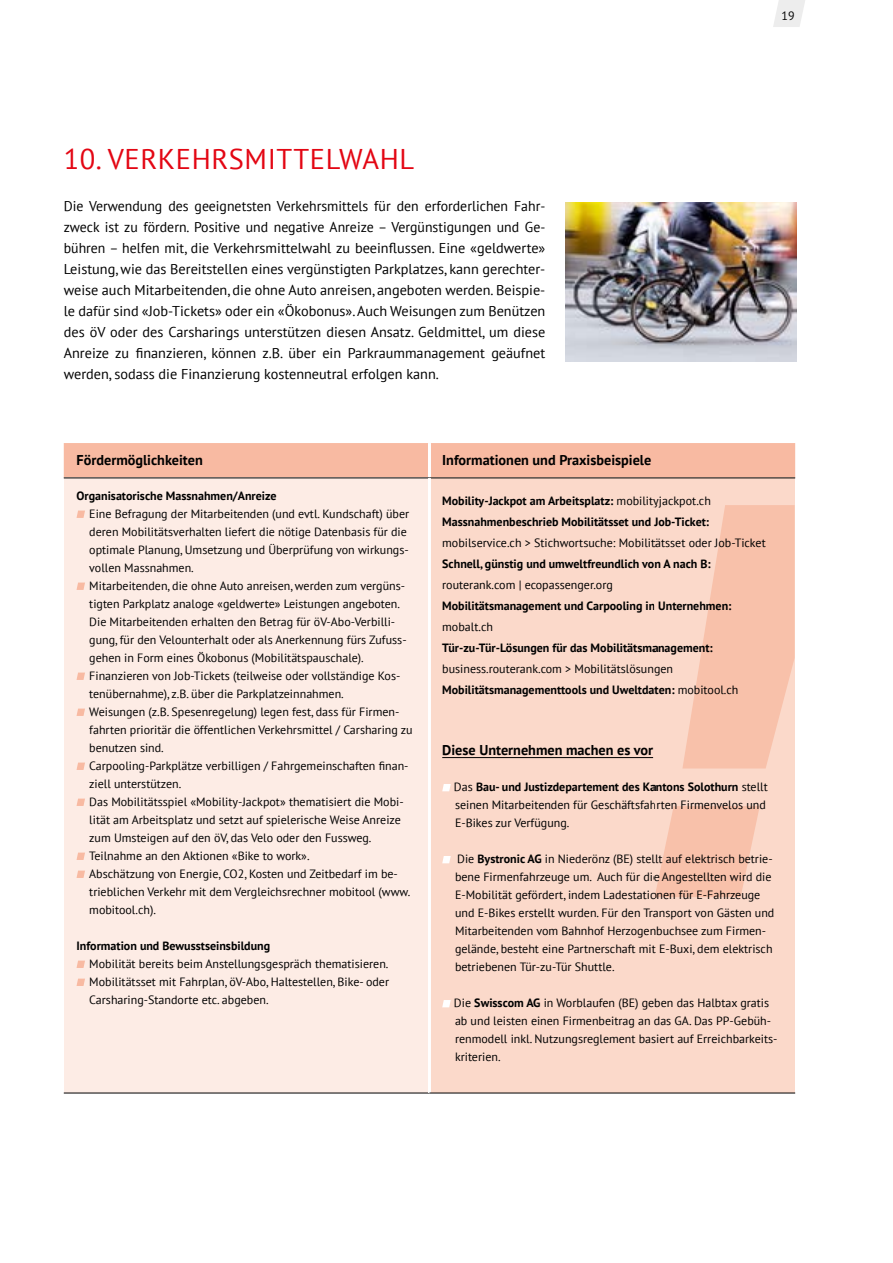
<style>
.page{position:relative;width:893px;height:1263px;background:#fff}
.page>*{position:absolute;margin:0;border:0;box-sizing:border-box;transform-origin:0 0}
.t1{font:28.5px "PT Sans";letter-spacing:.02em;color:#e30613}
.t2{font:14.25px/21px "PT Sans";color:#000;text-align:justify}
.t3{font:700 14.25px "PT Sans";color:#000}
.t4{font:12px/18px "PT Sans";color:#000}
.t5{font:700 12px/21px "PT Sans";color:#000}
.s1{font-weight:400}
.s2{font-weight:700}
</style>
<div class="page">
<svg style="left:773px;top:0;width:32px;height:27px"></svg>
<div style="left:64px;top:443px;width:731px;height:35px;background:#f8baa2"></div>
<div style="left:64px;top:478px;width:365px;height:615px;background:#fdece5"></div>
<div style="left:429px;top:478px;width:366px;height:615px;background:#fbd9ca"></div>
<hr style="left:428px;top:443px;width:3px;height:35px;background:#fff">
<hr style="left:64px;top:478px;width:365px;height:1px;background:#000">
<hr style="left:64px;top:1093px;width:365px;height:1px;background:#000">
<hr style="left:429px;top:478px;width:366px;height:1px;background:#000">
<hr style="left:428px;top:478px;width:3px;height:615px;background:#fff">
<hr style="left:429px;top:1093px;width:366px;height:1px;background:#000">
<svg style="left:77px;top:510px;width:8px;height:8px"></svg>
<svg style="left:77px;top:582px;width:8px;height:8px"></svg>
<svg style="left:77px;top:672px;width:8px;height:8px"></svg>
<svg style="left:77px;top:708px;width:8px;height:8px"></svg>
<svg style="left:77px;top:762px;width:8px;height:8px"></svg>
<svg style="left:77px;top:798px;width:8px;height:8px"></svg>
<svg style="left:77px;top:852px;width:8px;height:8px"></svg>
<svg style="left:77px;top:870px;width:8px;height:8px"></svg>
<svg style="left:77px;top:960px;width:8px;height:8px"></svg>
<svg style="left:77px;top:978px;width:8px;height:8px"></svg>
<hr style="left:442px;top:757px;width:211px;height:1px;background:#000">
<svg style="left:442px;top:784px;width:9px;height:7px"></svg>
<svg style="left:442px;top:856px;width:9px;height:7px"></svg>
<svg style="left:442px;top:1000px;width:9px;height:7px"></svg>
<svg style="left:655px;top:505px;width:140px;height:392px;fill:#f8c1aa"></svg>
<img style="left:565px;top:202px;width:232px;height:159px">
<h1 class="t1" style="left:64px;top:141px;width:352px">10. VERKEHRSMITTELWAHL</h1>
<p class="t2" style="left:64px;top:195px;width:483px">Die Verwendung des geeignetsten Verkehrsmittels für den erforderlichen Fahr&shy;zweck ist zu fördern. Positive und negative Anreize – Vergünstigungen und Ge&shy;bühren – helfen mit, die Verkehrsmittelwahl zu beeinflussen. Eine «geldwerte» Leistung, wie das Bereitstellen eines vergünstigten Parkplatzes, kann gerechter&shy;weise auch Mitarbeitenden, die ohne Auto anreisen, angeboten werden. Beispie&shy;le dafür sind «Job-Tickets» oder ein «Ökobonus». Auch Weisungen zum Benützen des öV oder des Carsharings unterstützen diesen Ansatz. Geldmittel, um diese Anreize zu finanzieren, können z.B. über ein Parkraummanagement geäufnet werden, sodass die Finanzierung kostenneutral erfolgen kann.</p>
<p class="t4" style="left:782px;top:7px;width:15px">19</p>
<p class="t3" style="left:77px;top:451px;width:128px">Fördermöglichkeiten</p>
<p class="t3" style="left:442px;top:451px;width:211px">Informationen und Praxisbeispiele</p>
<p class="t5" style="left:77px;top:485px;width:202px">Organisatorische Massnahmen/Anreize</p>
<p class="t4" style="left:89px;top:504px;width:325px">Eine Befragung der Mitarbeitenden (und evtl. Kundschaft) über deren Mobilitätsverhalten liefert die nötige Datenbasis für die optimale Planung, Umsetzung und Überprüfung von wirkungs&shy;vollen Massnahmen.<br>Mitarbeitenden, die ohne Auto anreisen, werden zum vergüns&shy;tigten Parkplatz analoge «geldwerte» Leistungen angeboten.<br>Die Mitarbeitenden erhalten den Betrag für öV-Abo-Verbilli&shy;gung, für den Velounterhalt oder als Anerkennung fürs Zufuss&shy;gehen in Form eines Ökobonus (Mobilitätspauschale).<br>Finanzieren von Job-Tickets (teilweise oder vollständige Kos&shy;tenübernahme), z.B. über die Parkplatzeinnahmen.<br>Weisungen (z.B. Spesenregelung) legen fest, dass für Firmen&shy;fahrten prioritär die öffentlichen Verkehrsmittel / Carsharing zu benutzen sind.<br>Carpooling-Parkplätze verbilligen / Fahrgemeinschaften finan&shy;ziell unterstützen.<br>Das Mobilitätsspiel «Mobility-Jackpot» thematisiert die Mobi&shy;lität am Arbeitsplatz und setzt auf spielerische Weise Anreize zum Umsteigen auf den öV, das Velo oder den Fussweg.<br>Teilnahme an den Aktionen «Bike to work».<br>Abschätzung von Energie, CO2, Kosten und Zeitbedarf im be&shy;trieblichen Verkehr mit dem Vergleichsrechner mobitool (www. mobitool.ch).</p>
<p class="t5" style="left:77px;top:935px;width:195px">Information und Bewusstseinsbildung</p>
<p class="t4" style="left:89px;top:954px;width:301px;text-align:justify">Mobilität bereits beim Anstellungsgespräch thematisieren.<br>Mobilitätsset mit Fahrplan, öV-Abo, Haltestellen, Bike- oder Carsharing-Standorte etc. abgeben.</p>
<p class="t5" style="left:442px;top:490px;width:270px">Mobility-Jackpot am Arbeitsplatz: <span class="s1">mobilityjackpot.ch<br></span>Massnahmenbeschrieb Mobilitätsset und Job-Ticket:</p>
<p class="t4" style="left:442px;top:534px;width:325px">mobilservice.ch &gt; Stichwortsuche: Mobilitätsset oder Job-Ticket</p>
<p class="t5" style="left:442px;top:553px;width:270px">Schnell, günstig und umweltfreundlich von A nach B:</p>
<p class="t4" style="left:442px;top:576px;width:172px">routerank.com | ecopassenger.org</p>
<p class="t5" style="left:442px;top:595px;width:291px">Mobilitätsmanagement und Carpooling in Unternehmen:</p>
<p class="t4" style="left:442px;top:618px;width:52px">mobalt.ch</p>
<p class="t5" style="left:442px;top:637px;width:272px">Tür-zu-Tür-Lösungen für das Mobilitätsmanagement:</p>
<p class="t4" style="left:442px;top:658px;width:298px;line-height:21px">business.routerank.com &gt; Mobilitätslösungen<br><span class="s2">Mobilitätsmanagementtools und Uweltdaten:</span> mobitool.ch</p>
<p class="t3" style="left:442px;top:741px;width:212px">Diese Unternehmen machen es vor</p>
<p class="t4" style="left:454px;top:778px;width:315px">Das <span class="s2">Bau- und Justizdepartement des Kantons Solothurn</span> stellt seinen Mitarbeitenden für Geschäftsfahrten Firmenvelos und<br>E-Bikes zur Verfügung.</p>
<p class="t4" style="left:455px;top:850px;width:321px">Die <span class="s2">Bystronic AG</span> in Niederönz (BE) stellt auf elektrisch betrie&shy;bene Firmenfahrzeuge um. Auch für die Angestellten wird die E-Mobilität gefördert, indem Ladestationen für E-Fahrzeuge und E-Bikes erstellt wurden. Für den Transport von Gästen und Mitarbeitenden vom Bahnhof Herzogenbuchsee zum Firmen&shy;gelände, besteht eine Partnerschaft mit E-Buxi, dem elektrisch betriebenen Tür-zu-Tür Shuttle.</p>
<p class="t4" style="left:454px;top:994px;width:325px">Die <span class="s2">Swisscom AG</span> in Worblaufen (BE) geben das Halbtax gratis ab und leisten einen Firmenbeitrag an das GA. Das PP-Gebüh&shy;renmodell inkl. Nutzungsreglement basiert auf Erreichbarkeits&shy;kriterien.</p>
</div>
